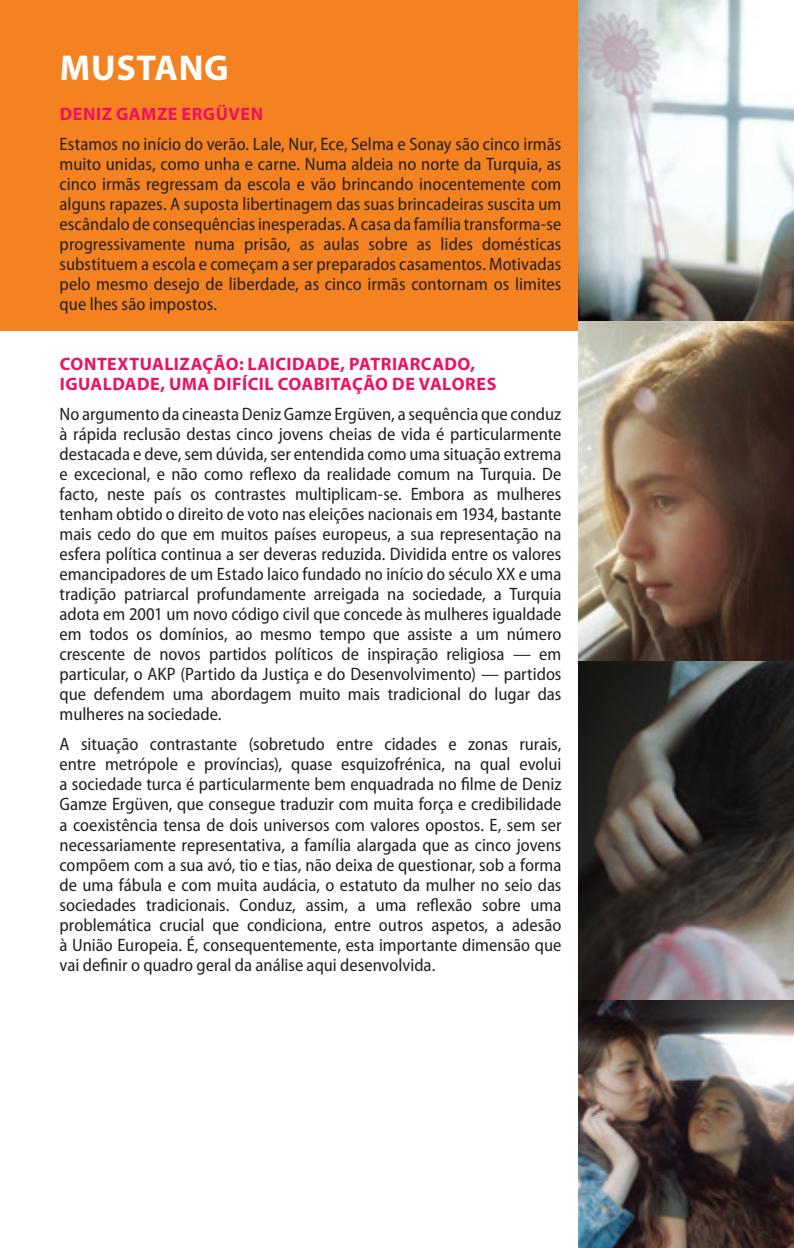
<style>
.page{position:relative;width:794px;height:1248px;background:#fff}
.page>*{position:absolute;margin:0;border:0;box-sizing:border-box;transform-origin:0 0}
.Title_raster{font:700 36px "Myriad Pro";letter-spacing:.02em;color:#fff}
.text_body{font:semi-condensed 18px/20px "Myriad Pro";color:#231f20;text-align:justify}
.text_body_raster{font:semi-condensed 18px/20px "Myriad Pro";letter-spacing:.005em;color:#231f20;text-align:justify}
.Title_inter{font:700 18px/20px "Myriad Pro";letter-spacing:.025em;color:#ec1163}
</style>
<div class="page">
<div style="left:0;top:0;width:578px;height:330px;background:#f58220"></div>
<img style="left:578px;top:0;width:216px;height:1247px">
<p class="Title_raster" style="left:60px;top:48px;width:170px">MUSTANG</p>
<p class="Title_inter" style="left:60px;top:104px;width:205px">DENIZ GAMZE ERGÜVEN</p>
<p class="text_body_raster" style="left:60px;top:134px;width:503px">Estamos no início do verão. Lale, Nur, Ece, Selma e Sonay são cinco irmãs muito unidas, como unha e carne. Numa aldeia no norte da Turquia, as cinco irmãs regressam da escola e vão brincando inocentemente com alguns rapazes. A suposta libertinagem das suas brincadeiras suscita um escândalo de consequências inesperadas. A casa da família transforma‑se progressivamente numa prisão, as aulas sobre as lides domésticas substituem a escola e começam a ser preparados casamentos. Motivadas pelo mesmo desejo de liberdade, as cinco irmãs contornam os limites que lhes são impostos.</p>
<p class="Title_inter" style="left:60px;top:354px;width:438px">CONTEXTUALIZAÇÃO: LAICIDADE, PATRIARCADO,<br>IGUALDADE, UMA DIFÍCIL COABITAÇÃO DE VALORES</p>
<p class="text_body" style="left:60px;top:404px;width:503px">No argumento da cineasta Deniz Gamze Ergüven, a sequência que conduz à rápida reclusão destas cinco jovens cheias de vida é particularmente destacada e deve, sem dúvida, ser entendida como uma situação extrema e excecional, e não como reflexo da realidade comum na Turquia. De facto, neste país os contrastes multiplicam‑se. Embora as mulheres tenham obtido o direito de voto nas eleições nacionais em 1934, bastante mais cedo do que em muitos países europeus, a sua representação na esfera política continua a ser deveras reduzida. Dividida entre os valores emancipadores de um Estado laico fundado no início do século XX e uma tradição patriarcal profundamente arreigada na sociedade, a Turquia adota em 2001 um novo código civil que concede às mulheres igualdade em todos os domínios, ao mesmo tempo que assiste a um número crescente de novos partidos políticos de inspiração religiosa — em particular, o AKP (Partido da Justiça e do Desenvolvimento) — partidos que defendem uma abordagem muito mais tradicional do lugar das mulheres na sociedade.</p>
<p class="text_body" style="left:60px;top:734px;width:503px">A situação contrastante (sobretudo entre cidades e zonas rurais, entre metrópole e províncias), quase esquizofrénica, na qual evolui a sociedade turca é particularmente bem enquadrada no filme de Deniz Gamze Ergüven, que consegue traduzir com muita força e credibilidade a coexistência tensa de dois universos com valores opostos. E, sem ser necessariamente representativa, a família alargada que as cinco jovens compõem com a sua avó, tio e tias, não deixa de questionar, sob a forma de uma fábula e com muita audácia, o estatuto da mulher no seio das sociedades tradicionais. Conduz, assim, a uma reflexão sobre uma problemática crucial que condiciona, entre outros aspetos, a adesão à União Europeia. É, consequentemente, esta importante dimensão que vai definir o quadro geral da análise aqui desenvolvida.</p>
</div>
